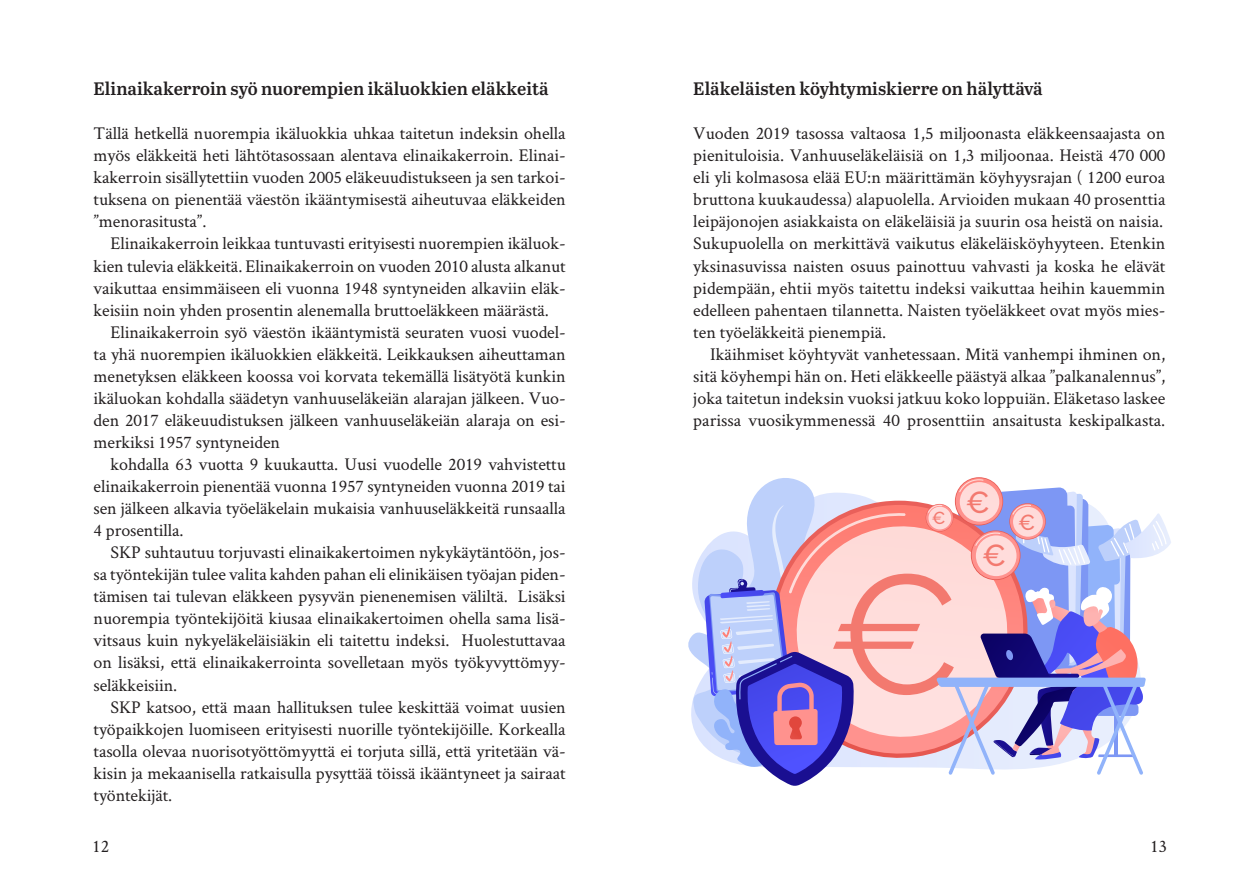
<style>
.page{position:relative;width:1259px;height:893px;background:#fff}
.page>*{position:absolute;margin:0;border:0;box-sizing:border-box;transform-origin:0 0}
.t1{font:168.6px "Raleway";color:#f3796f}
.t2{font:500 30.3px "Raleway";color:#f3796f}
.t3{font:500 21.6px "Raleway";color:#f3796f}
.sisleipis{font:18px/22px "Crimson Text";letter-spacing:-.005em;color:#231f20;text-align:justify}
.leipis{font:18px/22px "Crimson Text";color:#231f20;text-align:justify}
.väliotsikko{font:600 18px "Abril Text";color:#231f20}
.t4{font:500 17.25px "Raleway";color:#f3796f}
</style>
<div class="page">
<svg style="left:688px;top:478px;width:105px;height:268px"></svg>
<svg style="left:704px;top:479px;width:467px;height:307px"></svg>
<p class="väliotsikko" style="left:94px;top:76px;width:456px">Elinaikakerroin syö nuorempien ikäluokkien eläkkeitä</p>
<p class="leipis" style="left:94px;top:122px;width:473px">Tällä hetkellä nuorempia ikäluokkia uhkaa taitetun indeksin ohella myös eläkkeitä heti lähtötasossaan alentava elinaikakerroin. Elinai&shy;kakerroin sisällytettiin vuoden 2005 eläkeuudistukseen ja sen tarkoi&shy;tuksena on pienentää väestön ikääntymisestä aiheutuvaa eläkkeiden ”menorasitusta”.</p>
<p class="sisleipis" style="left:94px;top:232px;width:473px;text-indent:17px">Elinaikakerroin leikkaa tuntuvasti erityisesti nuorempien ikäluok&shy;kien tulevia eläkkeitä. Elinaikakerroin on vuoden 2010 alusta alkanut vaikuttaa ensimmäiseen eli vuonna 1948 syntyneiden alkaviin eläk&shy;keisiin noin yhden prosentin alenemalla bruttoeläkkeen määrästä.</p>
<p class="sisleipis" style="left:94px;top:320px;width:473px;text-indent:17px">Elinaikakerroin syö väestön ikääntymistä seuraten vuosi vuodel&shy;ta yhä nuorempien ikäluokkien eläkkeitä. Leikkauksen aiheuttaman menetyksen eläkkeen koossa voi korvata tekemällä lisätyötä kunkin ikäluokan kohdalla säädetyn vanhuuseläkeiän alarajan jälkeen. Vuo&shy;den 2017 eläkeuudistuksen jälkeen vanhuuseläkeiän alaraja on esi&shy;merkiksi 1957 syntyneiden</p>
<p class="sisleipis" style="left:94px;top:453px;width:474px;text-indent:17px">kohdalla 63 vuotta 9 kuukautta. Uusi vuodelle 2019 vahvistettu elinaikakerroin pienentää vuonna 1957 syntyneiden vuonna 2019 tai sen jälkeen alkavia työeläkelain mukaisia vanhuuseläkkeitä runsaalla 4 prosentilla.</p>
<p class="sisleipis" style="left:94px;top:541px;width:473px;text-indent:17px">SKP suhtautuu torjuvasti elinaikakertoimen nykykäytäntöön, jos&shy;sa työntekijän tulee valita kahden pahan eli elinikäisen työajan piden&shy;tämisen tai tulevan eläkkeen pysyvän pienenemisen väliltä. Lisäksi nuorempia työntekijöitä kiusaa elinaikakertoimen ohella sama lisä&shy;vitsaus kuin nykyeläkeläisiäkin eli taitettu indeksi. Huolestuttavaa on lisäksi, että elinaikakerrointa sovelletaan myös työkyvyttömyy&shy;seläkkeisiin.</p>
<p class="sisleipis" style="left:94px;top:695px;width:473px;text-indent:17px">SKP katsoo, että maan hallituksen tulee keskittää voimat uusien työpaikkojen luomiseen erityisesti nuorille työntekijöille. Korkealla tasolla olevaa nuorisotyöttömyyttä ei torjuta sillä, että yritetään vä&shy;kisin ja mekaanisella ratkaisulla pysyttää töissä ikääntyneet ja sairaat työntekijät.</p>
<p class="väliotsikko" style="left:693px;top:76px;width:351px">Eläkeläisten köyhtymiskierre on hälyttävä</p>
<p class="leipis" style="left:693px;top:122px;width:473px">Vuoden 2019 tasossa valtaosa 1,5 miljoonasta eläkkeensaajasta on pienituloisia. Vanhuuseläkeläisiä on 1,3 miljoonaa. Heistä 470 000 eli yli kolmasosa elää EU:n määrittämän köyhyysrajan ( 1200 euroa bruttona kuukaudessa) alapuolella. Arvioiden mukaan 40 prosenttia leipäjonojen asiakkaista on eläkeläisiä ja suurin osa heistä on naisia.</p>
<p class="leipis" style="left:693px;top:232px;width:473px">Sukupuolella on merkittävä vaikutus eläkeläisköyhyyteen. Etenkin yksinasuvissa naisten osuus painottuu vahvasti ja koska he elävät pidempään, ehtii myös taitettu indeksi vaikuttaa heihin kauemmin edelleen pahentaen tilannetta. Naisten työeläkkeet ovat myös mies&shy;ten työeläkkeitä pienempiä.</p>
<p class="sisleipis" style="left:693px;top:342px;width:473px;text-indent:17px">Ikäihmiset köyhtyvät vanhetessaan. Mitä vanhempi ihminen on, sitä köyhempi hän on. Heti eläkkeelle päästyä alkaa ”palkanalennus”, joka taitetun indeksin vuoksi jatkuu koko loppuiän. Eläketaso laskee parissa vuosikymmenessä 40 prosenttiin ansaitusta keskipalkasta.</p>
<p class="t2" style="left:965px;top:484px;width:26px">€</p>
<p class="t4" style="left:932px;top:508px;width:15px">€</p>
<p class="t3" style="left:1018px;top:510px;width:19px">€</p>
<p class="t1" style="left:827px;top:537px;width:137px">€</p>
<p class="t2" style="left:982px;top:538px;width:26px">€</p>
<p class="sisleipis" style="left:92px;top:834px;width:19px">12</p>
<p class="sisleipis" style="left:1150px;top:834px;width:19px">13</p>
</div>
